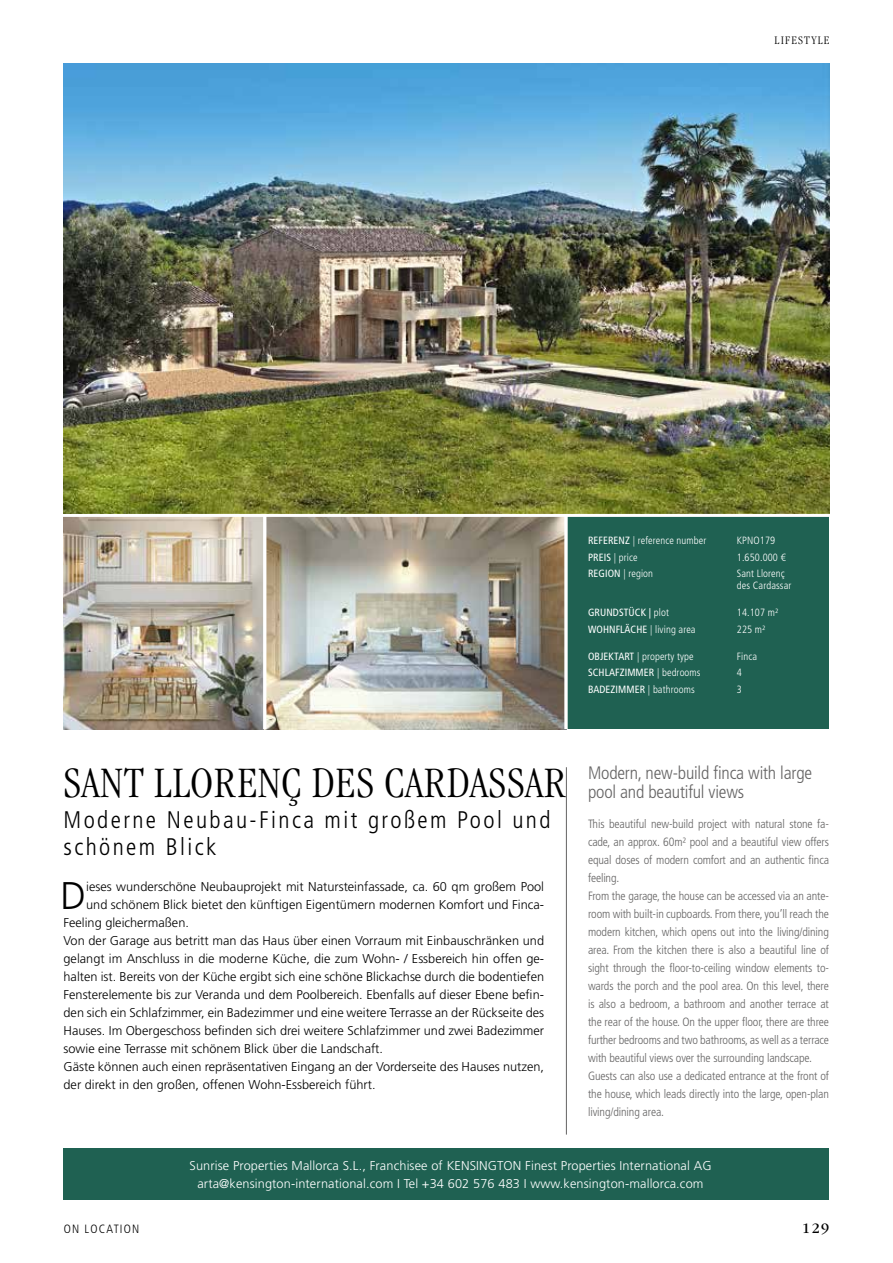
<style>
.page{position:relative;width:893px;height:1263px;background:#fff}
.page>*{position:absolute;margin:0;border:0;box-sizing:border-box;transform-origin:0 0}
.t1{font:300 condensed 45px "ITC Garamond Std";letter-spacing:.02em;color:#000}
.t2{font:300 38.55px "Frutiger LT Std";color:#000}
.t3{font:300 condensed 24px/27px "Frutiger LT Std";letter-spacing:.1em;color:#000}
.t4{font:300 condensed 18px/19.5px "Frutiger LT Std";letter-spacing:-.01em;color:#646363}
.t5{font:15px "ITC Garamond Std";color:#000}
.t6{font:300 12.75px "Frutiger LT Std";color:#000}
.t7{font:300 12.75px/18px "Frutiger LT Std";letter-spacing:.01em;color:#fff;text-align:center}
.t8{font:300 condensed 12px/18px "Frutiger LT Std";letter-spacing:-.01em;color:#646363}
.t9{font:300 condensed 12px "Frutiger LT Std";letter-spacing:.1em;color:#000}
.t10{font:300 condensed 12px "ITC Garamond Std";letter-spacing:.1em;color:#000}
.t11{font:300 condensed 10.5px/12px "Frutiger LT Std";letter-spacing:.01em;color:#fff}
.t12{font:condensed 10.5px "Frutiger LT Std";letter-spacing:.01em;color:#fff}
.s1{font-weight:400}
.s2{font-weight:300}
</style>
<div class="page">
<div style="left:567px;top:515px;width:262px;height:214px;background:#1f6152"></div>
<div style="left:64px;top:1148px;width:765px;height:51px;background:#1f6152"></div>
<img style="left:64px;top:63px;width:765px;height:451px">
<img style="left:64px;top:517px;width:199px;height:212px">
<img style="left:266px;top:517px;width:298px;height:212px">
<hr style="left:566px;top:767px;width:1px;height:367px;background:#646363">
<svg style="left:564px;top:517px;width:4px;height:212px"></svg>
<hr style="left:50px;top:514px;width:783px;height:3px;background:#fff">
<p class="t10" style="left:775px;top:34px;width:56px">LIFESTYLE</p>
<p class="t11" style="left:588px;top:535px;width:120px"><span class="s1">REFERENZ</span> | reference number</p>
<p class="t11" style="left:737px;top:535px;width:40px">KPNO179</p>
<p class="t11" style="left:588px;top:551px;width:51px"><span class="s1">PREIS</span> | price</p>
<p class="t11" style="left:737px;top:551px;width:50px">1.650.000 €</p>
<p class="t11" style="left:588px;top:568px;width:67px"><span class="s1">REGION</span> | region</p>
<p class="t11" style="left:737px;top:568px;width:56px">Sant Llorenç des Cardassar</p>
<p class="t12" style="left:588px;top:606px;width:83px">GRUNDSTÜCK | <span class="s2">plot</span></p>
<p class="t11" style="left:737px;top:607px;width:43px">14.107 m²</p>
<p class="t11" style="left:588px;top:623px;width:109px"><span class="s1">WOHNFLÄCHE</span> | living area</p>
<p class="t11" style="left:737px;top:623px;width:30px">225 m²</p>
<p class="t11" style="left:588px;top:650px;width:107px"><span class="s1">OBJEKTART</span> | property type</p>
<p class="t11" style="left:737px;top:650px;width:22px">Finca</p>
<p class="t12" style="left:588px;top:666px;width:114px">SCHLAFZIMMER <span class="s2">| bedrooms</span></p>
<p class="t11" style="left:737px;top:667px;width:7px">4</p>
<p class="t12" style="left:588px;top:683px;width:108px">BADEZIMMER <span class="s2">| bathrooms</span></p>
<p class="t11" style="left:737px;top:683px;width:7px">3</p>
<h1 class="t1" style="left:64px;top:758px;width:504px">SANT LLORENÇ DES CARDASSAR</h1>
<h3 class="t3" style="left:64px;top:807px;width:488px">Moderne Neubau-Finca mit großem Pool und schönem Blick</h3>
<h2 class="t2" style="left:60px;top:874px;width:27px">D</h2>
<p class="t6" style="left:86px;top:879px;width:459px">ieses wunderschöne Neubauprojekt mit Natursteinfassade, ca. 60 qm großem Pool</p>
<p class="t6" style="left:86px;top:897px;width:459px">und schönem Blick bietet den künftigen Eigentümern modernen Komfort und Finca-</p>
<p class="t6" style="left:64px;top:915px;width:127px">Feeling gleichermaßen.</p>
<p class="t6" style="left:64px;top:933px;width:482px">Von der Garage aus betritt man das Haus über einen Vorraum mit Einbauschränken und</p>
<p class="t6" style="left:64px;top:951px;width:482px">gelangt im Anschluss in die moderne Küche, die zum Wohn- / Essbereich hin offen ge-</p>
<p class="t6" style="left:64px;top:969px;width:482px">halten ist. Bereits von der Küche ergibt sich eine schöne Blickachse durch die bodentiefen</p>
<p class="t6" style="left:64px;top:987px;width:482px">Fensterelemente bis zur Veranda und dem Poolbereich. Ebenfalls auf dieser Ebene befin-</p>
<p class="t6" style="left:64px;top:1005px;width:482px">den sich ein Schlafzimmer, ein Badezimmer und eine weitere Terrasse an der Rückseite des</p>
<p class="t6" style="left:64px;top:1023px;width:482px">Hauses. Im Obergeschoss befinden sich drei weitere Schlafzimmer und zwei Badezimmer</p>
<p class="t6" style="left:64px;top:1041px;width:321px">sowie eine Terrasse mit schönem Blick über die Landschaft.</p>
<p class="t6" style="left:64px;top:1059px;width:482px">Gäste können auch einen repräsentativen Eingang an der Vorderseite des Hauses nutzen,</p>
<p class="t6" style="left:64px;top:1077px;width:314px">der direkt in den großen, offenen Wohn-Essbereich führt.</p>
<h3 class="t4" style="left:588px;top:763px;width:226px">Modern, new-build finca with large pool and beautiful views</h3>
<p class="t8" style="left:588px;top:815px;width:242px">This beautiful new-build project with natural stone fa&shy;cade, an approx. 60m² pool and a beautiful view offers equal doses of modern comfort and an authentic finca feeling.<br>From the garage, the house can be accessed via an ante&shy;room with built-in cupboards. From there, you’ll reach the modern kitchen, which opens out into the living/dining area. From the kitchen there is also a beautiful line of sight through the floor-to-ceiling window elements to&shy;wards the porch and the pool area. On this level, there is also a bedroom, a bathroom and another terrace at the rear of the house. On the upper floor, there are three further bedrooms and two bathrooms, as well as a terrace with beautiful views over the surrounding landscape.<br>Guests can also use a dedicated entrance at the front of the house, which leads directly into the large, open-plan living/dining area.</p>
<p class="t7" style="left:190px;top:1157px;width:523px">Sunrise Properties Mallorca S.L., Franchisee of KENSINGTON Finest Properties International AG arta@kensington-international.com I Tel +34 602 576 483 I www.kensington-mallorca.com</p>
<p class="t9" style="left:64px;top:1222px;width:77px">ON LOCATION</p>
<p class="t5" style="left:802px;top:1220px;width:28px">129</p>
</div>
